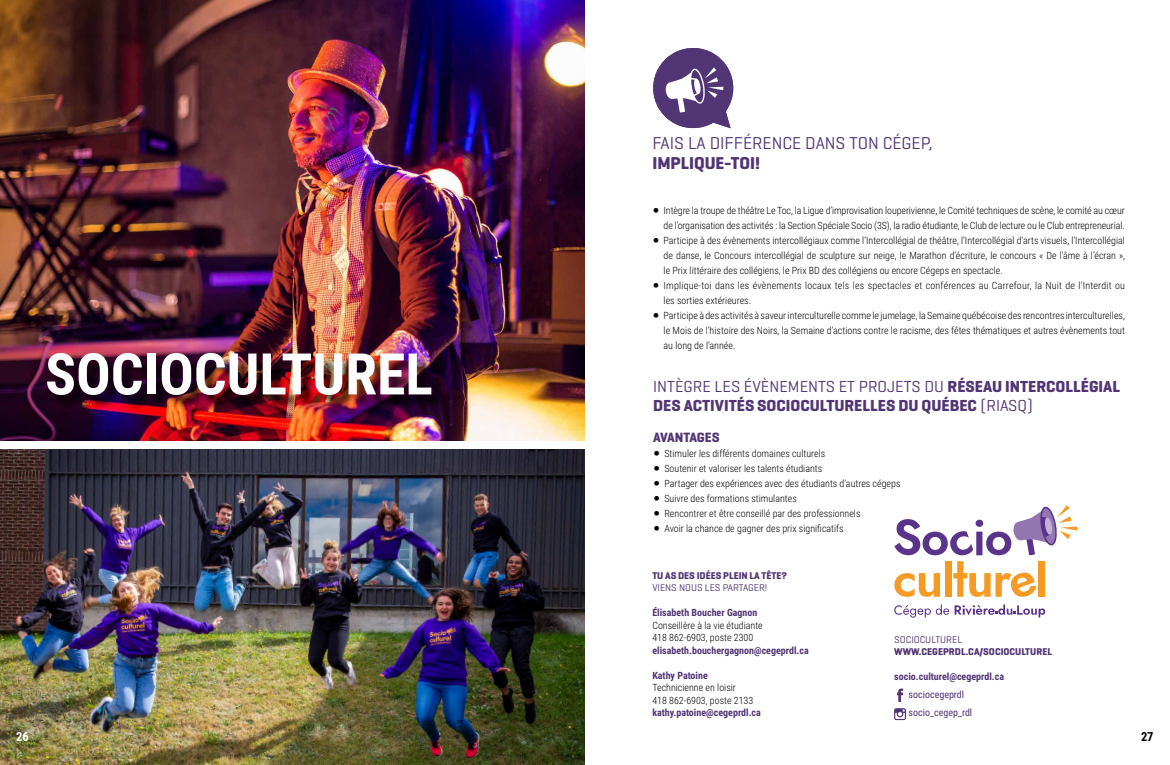
<style>
.page{position:relative;width:1170px;height:765px;background:#fff}
.page>*{position:absolute;margin:0;border:0;box-sizing:border-box;transform-origin:0 0}
.t1{font:700 57.5px "Roboto Condensed";color:#fff}
.t2{font:17.5px "Geogrotesque";color:#513574}
.t3{font:700 17.5px "Geogrotesque";color:#513574}
.t4{font:700 16.25px/18.8px "Geogrotesque";color:#513574}
.t5{font:700 13.75px "Geogrotesque";letter-spacing:-.005em;color:#513574}
.t6{font:700 12.5px "Roboto Condensed";color:#fff}
.t7{font:700 12.5px "Roboto Condensed";color:#000}
.t8{font:300 10px/15px "Roboto Condensed";color:#000;text-align:justify}
.t9{font:300 10px/15px "Roboto Condensed";letter-spacing:.02em;color:#000}
.t10{font:700 10px "Roboto Condensed";color:#513574}
.t11{font:700 10px "Geogrotesque";color:#513574}
.t12{font:10px "Geogrotesque";color:#513574}
.t13{font:10px/18.1px "Roboto Condensed";color:#513574}
.s1{font-family:"Lato";font-weight:400;font-size:12.5px}
.s2{font-weight:400}
</style>
<div class="page">
<img style="left:0;top:0;width:585px;height:440px">
<img style="left:0;top:449px;width:585px;height:316px">
<div style="left:49px;top:355px;width:398px;height:55px;background:#000;opacity:.75"></div>
<svg style="left:894px;top:573px;width:46px;height:24px"></svg>
<div style="left:945px;top:561px;width:6px;height:36px;background:#f59b24"></div>
<svg style="left:953px;top:561px;width:83px;height:36px"></svg>
<div style="left:1039px;top:561px;width:6px;height:36px;background:#f59b24"></div>
<svg style="left:894px;top:505px;width:183px;height:50px"></svg>
<svg style="left:894px;top:604px;width:55px;height:14px"></svg>
<svg style="left:955px;top:604px;width:90px;height:14px"></svg>
<svg style="left:897px;top:689px;width:6px;height:13px"></svg>
<svg style="left:894px;top:708px;width:12px;height:12px"></svg>
<svg style="left:653px;top:48px;width:80px;height:80px"></svg>
<h1 class="t1" style="left:45px;top:334px;width:389px">SOCIOCULTUREL</h1>
<h2 class="t2" style="left:652px;top:132px;width:282px">FAIS LA DIFFÉRENCE DANS TON CÉGEP,</h2>
<h2 class="t3" style="left:652px;top:152px;width:109px">IMPLIQUE-TOI!</h2>
<p class="t8" style="left:652px;top:203px;width:474px;text-align:right"><span class="s1">•</span> Intègre la troupe de théâtre Le Toc, la Ligue d’improvisation louperivienne, le Comité techniques de scène, le comité au cœur de l’organisation des activités : la Section Spéciale Socio (3S), la radio étudiante, le Club de lecture ou le Club entrepreneurial.</p>
<p class="t8" style="left:664px;top:233px;width:463px;text-indent:-11px"><span class="s1">•</span> Participe à des évènements intercollégiaux comme l’Intercollégial de théâtre, l’Intercollégial d’arts visuels, l’Intercollégial de danse, le Concours intercollégial de sculpture sur neige, le Marathon d’écriture, le concours « De l’âme à l’écran », le Prix littéraire des collégiens, le Prix BD des collégiens ou encore Cégeps en spectacle.</p>
<p class="t9" style="left:664px;top:278px;width:463px;text-indent:-11px"><span class="s1">•</span> Implique-toi dans les évènements locaux tels les spectacles et conférences au Carrefour, la Nuit de l’Interdit ou les sorties extérieures.</p>
<p class="t8" style="left:664px;top:308px;width:463px;text-indent:-11px"><span class="s1">•</span> Participe à des activités à saveur interculturelle comme le jumelage, la Semaine québécoise des rencontres interculturelles, le Mois de l’histoire des Noirs, la Semaine d’actions contre le racisme, des fêtes thématiques et autres évènements tout au long de l’année.</p>
<h3 class="t4" style="left:653px;top:377px;width:468px"><span class="s2">INTÈGRE LES ÉVÈNEMENTS ET PROJETS DU</span> RÉSEAU INTERCOLLÉGIAL<br>DES ACTIVITÉS SOCIOCULTURELLES DU QUÉBEC <span class="s2">(RIASQ)</span></h3>
<h3 class="t5" style="left:653px;top:429px;width:68px">AVANTAGES</h3>
<p class="t8" style="left:653px;top:446px;width:174px"><span class="s1">•</span> Stimuler les différents domaines culturels</p>
<p class="t8" style="left:653px;top:461px;width:171px"><span class="s1">•</span> Soutenir et valoriser les talents étudiants</p>
<p class="t8" style="left:653px;top:476px;width:249px"><span class="s1">•</span> Partager des expériences avec des étudiants d’autres cégeps</p>
<p class="t8" style="left:653px;top:491px;width:145px"><span class="s1">•</span> Suivre des formations stimulantes</p>
<p class="t8" style="left:653px;top:506px;width:209px"><span class="s1">•</span> Rencontrer et être conseillé par des professionnels</p>
<p class="t8" style="left:653px;top:521px;width:192px"><span class="s1">•</span> Avoir la chance de gagner des prix significatifs</p>
<p class="t11" style="left:652px;top:569px;width:136px">TU AS DES IDÉES PLEIN LA TÊTE?</p>
<p class="t12" style="left:652px;top:582px;width:117px">VIENS NOUS LES PARTAGER!</p>
<p class="t10" style="left:652px;top:606px;width:107px">Élisabeth Boucher Gagnon</p>
<p class="t8" style="left:652px;top:619px;width:112px;line-height:12.5px">Conseillère à la vie étudiante<br>418 862-6903, poste 2300</p>
<p class="t10" style="left:652px;top:643px;width:158px">elisabeth.bouchergagnon@cegeprdl.ca</p>
<p class="t10" style="left:652px;top:668px;width:57px">Kathy Patoine</p>
<p class="t8" style="left:652px;top:681px;width:102px;line-height:12.5px">Technicienne en loisir<br>418 862-6903, poste 2133</p>
<p class="t10" style="left:652px;top:706px;width:110px">kathy.patoine@cegeprdl.ca</p>
<p class="t12" style="left:894px;top:633px;width:69px">SOCIOCULTUREL</p>
<p class="t11" style="left:894px;top:645px;width:159px">WWW.CEGEPRDL.CA/SOCIOCULTUREL</p>
<p class="t10" style="left:894px;top:670px;width:111px">socio.culturel@cegeprdl.ca</p>
<p class="t13" style="left:909px;top:685px;width:65px">sociocegeprdl socio_cegep_rdl</p>
<p class="t6" style="left:16px;top:727px;width:14px">26</p>
<p class="t7" style="left:1141px;top:727px;width:14px">27</p>
</div>
